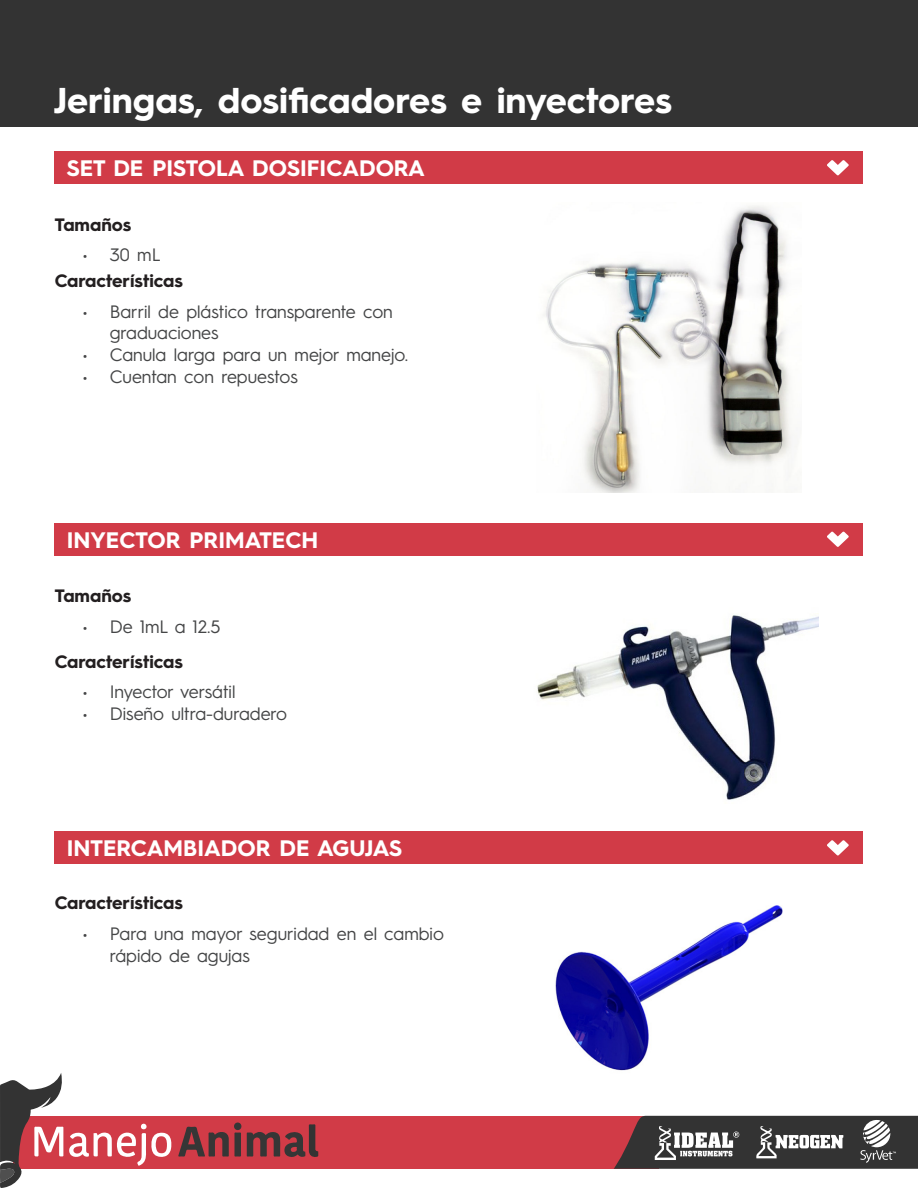
<style>
.page{position:relative;width:918px;height:1188px;background:#fff}
.page>*{position:absolute;margin:0;border:0;box-sizing:border-box;transform-origin:0 0}
.t1{font:700 36px "Hurme Geometric Sans 3";color:#fff}
.t2{font:700 22.5px "Hurme Geometric Sans 3";color:#fff}
.t3{font:18px/21.6px "Hurme Geometric Sans 3";color:#454647}
.t4{font:700 18px "Hurme Geometric Sans 3";color:#231f20}
</style>
<div class="page">
<div style="left:14px;top:1116px;width:645px;height:53px;background:#d13b47"></div>
<hr style="left:0;top:1px;width:1px;height:126px;background:#333">
<div style="left:1px;top:1px;width:917px;height:126px;background:#333"></div>
<svg style="left:614px;top:1116px;width:304px;height:53px"></svg>
<svg style="left:0;top:1073px;width:63px;height:115px"></svg>
<svg style="left:247px;top:1124px;width:71px;height:33px"></svg>
<svg style="left:178px;top:1126px;width:63px;height:31px"></svg>
<div style="left:234px;top:1123px;width:7px;height:7px;background:#363636;border-radius:50%"></div>
<svg style="left:69px;top:1124px;width:102px;height:42px"></svg>
<img style="left:543px;top:205px;width:254px;height:288px">
<div style="left:55px;top:151px;width:808px;height:33px;background:#d13b47"></div>
<div style="left:55px;top:523px;width:808px;height:32px;background:#d13b47"></div>
<svg style="left:827px;top:160px;width:22px;height:16px"></svg>
<svg style="left:827px;top:532px;width:22px;height:15px"></svg>
<img style="left:537px;top:615px;width:281px;height:185px">
<div style="left:55px;top:831px;width:808px;height:33px;background:#d13b47"></div>
<svg style="left:827px;top:840px;width:22px;height:16px"></svg>
<img style="left:555px;top:905px;width:228px;height:166px">
<h1 class="t1" style="left:54px;top:75px;width:620px">Jeringas, dosificadores e inyectores</h1>
<p class="t2" style="left:67px;top:152px;width:360px">SET DE PISTOLA DOSIFICADORA</p>
<p class="t4" style="left:55px;top:212px;width:78px">Tamaños</p>
<p class="t3" style="left:83px;top:243px;width:79px">• 30 mL</p>
<p class="t4" style="left:55px;top:268px;width:130px">Características</p>
<p class="t3" style="left:110px;top:299px;width:285px;text-indent:-27px">• Barril de plástico transparente con graduaciones</p>
<p class="t3" style="left:83px;top:343px;width:327px">• Canula larga para un mejor manejo.</p>
<p class="t3" style="left:83px;top:364px;width:217px">• Cuentan con repuestos</p>
<p class="t2" style="left:67px;top:524px;width:253px">INYECTOR PRIMATECH</p>
<p class="t4" style="left:55px;top:583px;width:78px">Tamaños</p>
<p class="t3" style="left:83px;top:614px;width:139px">• De 1mL a 12.5</p>
<p class="t4" style="left:55px;top:649px;width:130px">Características</p>
<p class="t3" style="left:83px;top:680px;width:154px">• Inyector versátil</p>
<p class="t3" style="left:83px;top:702px;width:206px">• Diseño ultra-duradero</p>
<p class="t2" style="left:67px;top:832px;width:337px">INTERCAMBIADOR DE AGUJAS</p>
<p class="t4" style="left:55px;top:890px;width:130px">Características</p>
<p class="t3" style="left:110px;top:922px;width:336px;text-indent:-27px">• Para una mayor seguridad en el cambio rápido de agujas</p>
</div>
